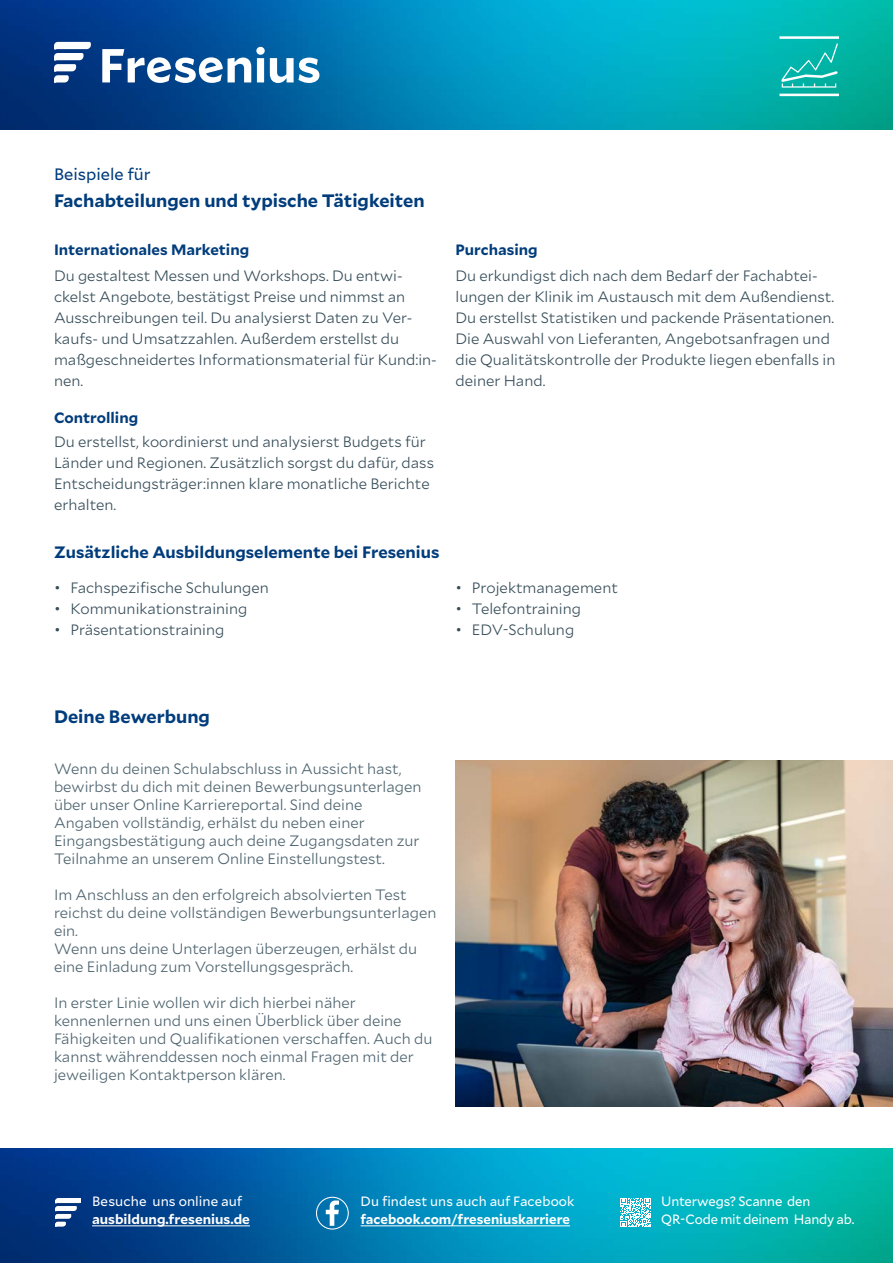
<style>
.page{position:relative;width:893px;height:1263px;background:#fff}
.page>*{position:absolute;margin:0;border:0;box-sizing:border-box;transform-origin:0 0}
.t1{font:700 18px "Mallory";color:#013c7b}
.t2{font:700 16.5px "Mallory";color:#013c7b}
.t3{font:16.5px "Mallory";color:#013c7b}
.t4{font:300 15px/21px "Mallory";color:#364d59}
.t5{font:300 15px/18px "Mallory";color:#4d636e}
.t6{font:700 15px "Mallory";color:#013c7b}
.t7{font:13.5px/18px "Mallory";letter-spacing:-.005em;color:#fff}
.t8{font:700 13.5px "Mallory";color:#fff}
</style>
<div class="page">
<img style="left:0;top:0;width:893px;height:130px">
<img style="left:0;top:1148px;width:893px;height:115px">
<svg style="left:620px;top:1198px;width:31px;height:30px"></svg>
<hr style="left:361px;top:1225px;width:209px;height:1px;background:#fff">
<svg style="left:316px;top:1197px;width:33px;height:32px"></svg>
<hr style="left:92px;top:1225px;width:158px;height:1px;background:#fff">
<img style="left:56px;top:1199px;width:25px;height:27px">
<svg style="left:54px;top:42px;width:37px;height:41px"></svg>
<svg style="left:102px;top:47px;width:217px;height:36px"></svg>
<svg style="left:779px;top:36px;width:60px;height:60px;background:#2ec1b8"></svg>
<img style="left:455px;top:760px;width:438px;height:346px">
<p class="t3" style="left:54px;top:162px;width:98px">Beispiele für</p>
<p class="t1" style="left:54px;top:187px;width:372px">Fachabteilungen und typische Tätigkeiten</p>
<p class="t6" style="left:54px;top:238px;width:197px">Internationales Marketing</p>
<p class="t6" style="left:455px;top:238px;width:84px">Purchasing</p>
<p class="t4" style="left:54px;top:264px;width:384px">Du gestaltest Messen und Workshops. Du entwi&shy;ckelst Angebote, bestätigst Preise und nimmst an Ausschreibungen teil. Du analysierst Daten zu Ver&shy;kaufs- und Umsatzzahlen. Außerdem erstellst du maßgeschneidertes Informationsmaterial für Kund:in&shy;nen.</p>
<p class="t4" style="left:455px;top:264px;width:381px">Du erkundigst dich nach dem Bedarf der Fachabtei&shy;lungen der Klinik im Austausch mit dem Außendienst.<br>Du erstellst Statistiken und packende Präsentationen.<br>Die Auswahl von Lieferanten, Angebotsanfragen und die Qualitätskontrolle der Produkte liegen ebenfalls in deiner Hand.</p>
<p class="t6" style="left:54px;top:406px;width:86px">Controlling</p>
<p class="t4" style="left:54px;top:430px;width:382px">Du erstellst, koordinierst und analysierst Budgets für Länder und Regionen. Zusätzlich sorgst du dafür, dass Entscheidungsträger:innen klare monatliche Berichte erhalten.</p>
<p class="t2" style="left:54px;top:540px;width:387px">Zusätzliche Ausbildungselemente bei Fresenius</p>
<p class="t4" style="left:54px;top:577px;width:216px">• Fachspezifische Schulungen</p>
<p class="t4" style="left:54px;top:598px;width:195px">• Kommunikationstraining</p>
<p class="t4" style="left:54px;top:619px;width:172px">• Präsentationstraining</p>
<p class="t4" style="left:455px;top:577px;width:164px">• Projektmanagement</p>
<p class="t4" style="left:455px;top:598px;width:127px">• Telefontraining</p>
<p class="t4" style="left:455px;top:619px;width:120px">• EDV-Schulung</p>
<p class="t1" style="left:54px;top:702px;width:157px">Deine Bewerbung</p>
<p class="t5" style="left:54px;top:759px;width:369px">Wenn du deinen Schulabschluss in Aussicht hast, bewirbst du dich mit deinen Bewerbungsunterlagen über unser Online Karriereportal. Sind deine Angaben vollständig, erhälst du neben einer Eingangsbestätigung auch deine Zugangsdaten zur Teilnahme an unserem Online Einstellungstest.</p>
<p class="t5" style="left:54px;top:885px;width:384px">Im Anschluss an den erfolgreich absolvierten Test reichst du deine vollständigen Bewerbungsunterlagen ein.</p>
<p class="t5" style="left:54px;top:939px;width:365px">Wenn uns deine Unterlagen überzeugen, erhälst du eine Einladung zum Vorstellungsgespräch.</p>
<p class="t5" style="left:54px;top:993px;width:380px">In erster Linie wollen wir dich hierbei näher kennenlernen und uns einen Überblick über deine Fähigkeiten und Qualifikationen verschaffen. Auch du kannst währenddessen noch einmal Fragen mit der jeweiligen Kontaktperson klären.</p>
<p class="t7" style="left:92px;top:1192px;width:152px">Besuche uns online auf</p>
<p class="t8" style="left:92px;top:1209px;width:159px">ausbildung.fresenius.de</p>
<p class="t7" style="left:361px;top:1192px;width:215px">Du findest uns auch auf Facebook</p>
<p class="t8" style="left:361px;top:1209px;width:211px">facebook.com/freseniuskarriere</p>
<p class="t7" style="left:661px;top:1192px;width:195px">Unterwegs? Scanne den<br>QR-Code mit deinem Handy ab.</p>
</div>
